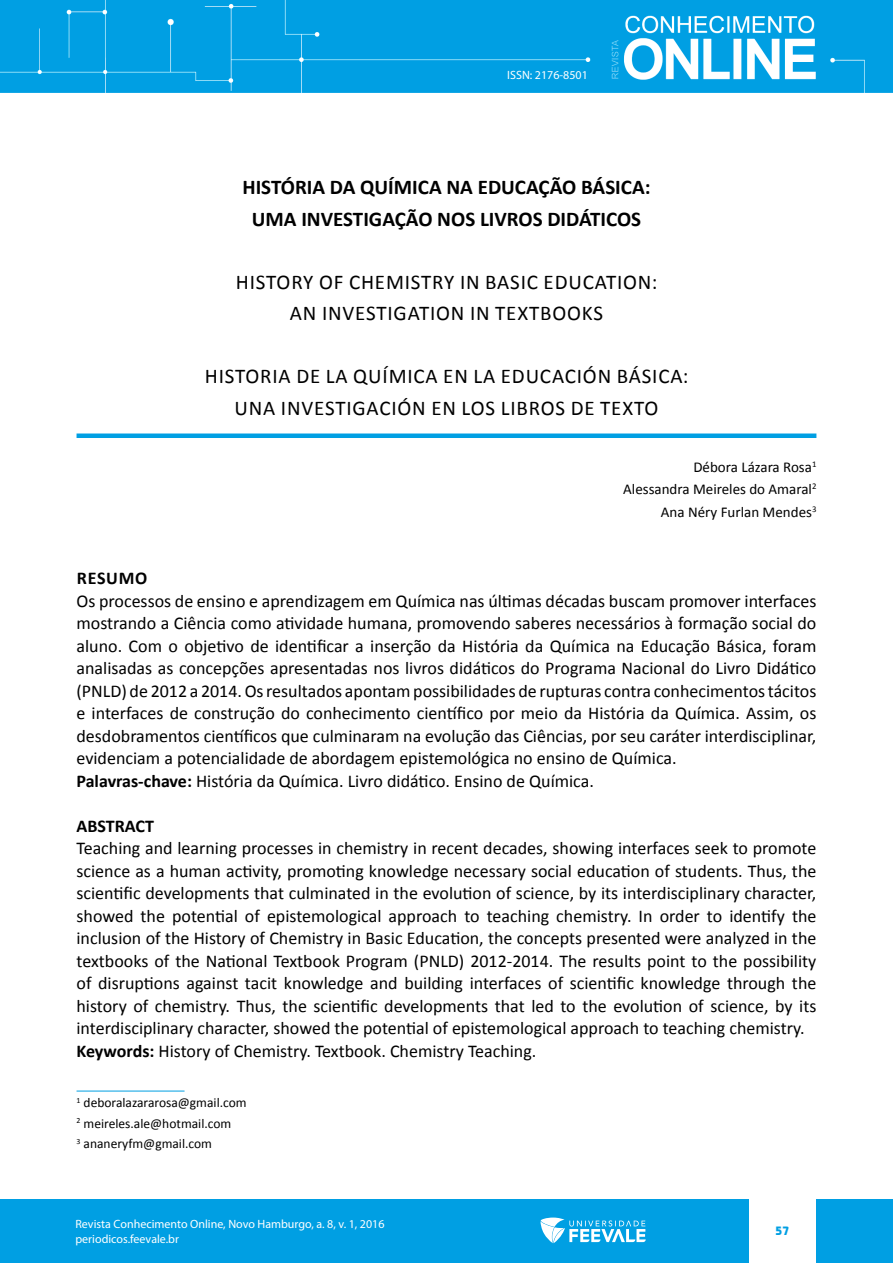
<style>
.page{position:relative;width:893px;height:1263px;background:#fff}
.page>*{position:absolute;margin:0;border:0;box-sizing:border-box;transform-origin:0 0}
.t1{font:21px/31.5px "Calibri";letter-spacing:.04em;color:#000;text-align:center}
.t2{font:700 21px/31.5px "Calibri";color:#000;text-align:center}
.t3{font:18px/22.5px "Calibri";color:#000}
.t4{font:700 18px "Calibri";letter-spacing:.005em;color:#000}
.t5{font:15px/22.5px "Calibri";color:#000;text-align:right}
.t6{font:13.5px/20.4px "Calibri";color:#000}
.t7{font:12px/15px "Myriad Pro";color:#fff}
.t8{font:700 12px "Bauhaus IT Cby BT";color:#009fe3}
.s1{font-weight:700}
</style>
<div class="page">
<img style="left:0;top:0;width:893px;height:93px">
<div style="left:816px;top:1199px;width:77px;height:64px;background:#009fe3"></div>
<div style="left:0;top:1199px;width:748px;height:64px;background:#009fe3"></div>
<svg style="left:540px;top:1217px;width:106px;height:26px"></svg>
<div style="left:77px;top:433px;width:739px;height:5px;background:#009fe3"></div>
<hr style="left:77px;top:1091px;width:108px;height:1px;background:#009fe3">
<p class="t7" style="left:507px;top:67px;width:82px">ISSN: 2176-8501</p>
<p class="t2" style="left:242px;top:172px;width:410px">HISTÓRIA DA QUÍMICA NA EDUCAÇÃO BÁSICA:<br>UMA INVESTIGAÇÃO NOS LIVROS DIDÁTICOS</p>
<p class="t1" style="left:236px;top:266px;width:423px">HISTORY OF CHEMISTRY IN BASIC EDUCATION:<br>AN INVESTIGATION IN TEXTBOOKS</p>
<p class="t1" style="left:205px;top:361px;width:485px">HISTORIA DE LA QUÍMICA EN LA EDUCACIÓN BÁSICA:<br>UNA INVESTIGACIÓN EN LOS LIBROS DE TEXTO</p>
<p class="t5" style="left:623px;top:456px;width:195px">Débora Lázara Rosa<sup>1<br></sup>Alessandra Meireles do Amaral<sup>2<br></sup>Ana Néry Furlan Mendes<sup>3</sup></p>
<p class="t4" style="left:77px;top:567px;width:72px">RESUMO</p>
<p class="t3" style="left:77px;top:590px;width:741px">Os processos de ensino e aprendizagem em Química nas últimas décadas buscam promover interfaces mostrando a Ciência como atividade humana, promovendo saberes necessários à formação social do aluno. Com o objetivo de identificar a inserção da História da Química na Educação Básica, foram analisadas as concepções apresentadas nos livros didáticos do Programa Nacional do Livro Didático (PNLD) de 2012 a 2014. Os resultados apontam possibilidades de rupturas contra conhecimentos tácitos e interfaces de construção do conhecimento científico por meio da História da Química. Assim, os desdobramentos científicos que culminaram na evolução das Ciências, por seu caráter interdisciplinar, evidenciam a potencialidade de abordagem epistemológica no ensino de Química.<br><span class="s1">Palavras-chave:</span> História da Química. Livro didático. Ensino de Química.</p>
<p class="t4" style="left:77px;top:814px;width:79px">ABSTRACT</p>
<p class="t3" style="left:77px;top:837px;width:741px">Teaching and learning processes in chemistry in recent decades, showing interfaces seek to promote science as a human activity, promoting knowledge necessary social education of students. Thus, the scientific developments that culminated in the evolution of science, by its interdisciplinary character, showed the potential of epistemological approach to teaching chemistry. In order to identify the inclusion of the History of Chemistry in Basic Education, the concepts presented were analyzed in the textbooks of the National Textbook Program (PNLD) 2012-2014. The results point to the possibility of disruptions against tacit knowledge and building interfaces of scientific knowledge through the history of chemistry. Thus, the scientific developments that led to the evolution of science, by its interdisciplinary character, showed the potential of epistemological approach to teaching chemistry.<br><span class="s1">Keywords:</span> History of Chemistry. Textbook. Chemistry Teaching.</p>
<p class="t6" style="left:77px;top:1092px;width:172px"><sup>1</sup> deboralazararosa@gmail.com<br><sup>2</sup> meireles.ale@hotmail.com<br><sup>3</sup> ananeryfm@gmail.com</p>
<p class="t7" style="left:75px;top:1216px;width:311px">Revista Conhecimento Online, Novo Hamburgo, a. 8, v. 1, 2016 periodicos.feevale.br</p>
<p class="t8" style="left:776px;top:1223px;width:15px">57</p>
</div>
